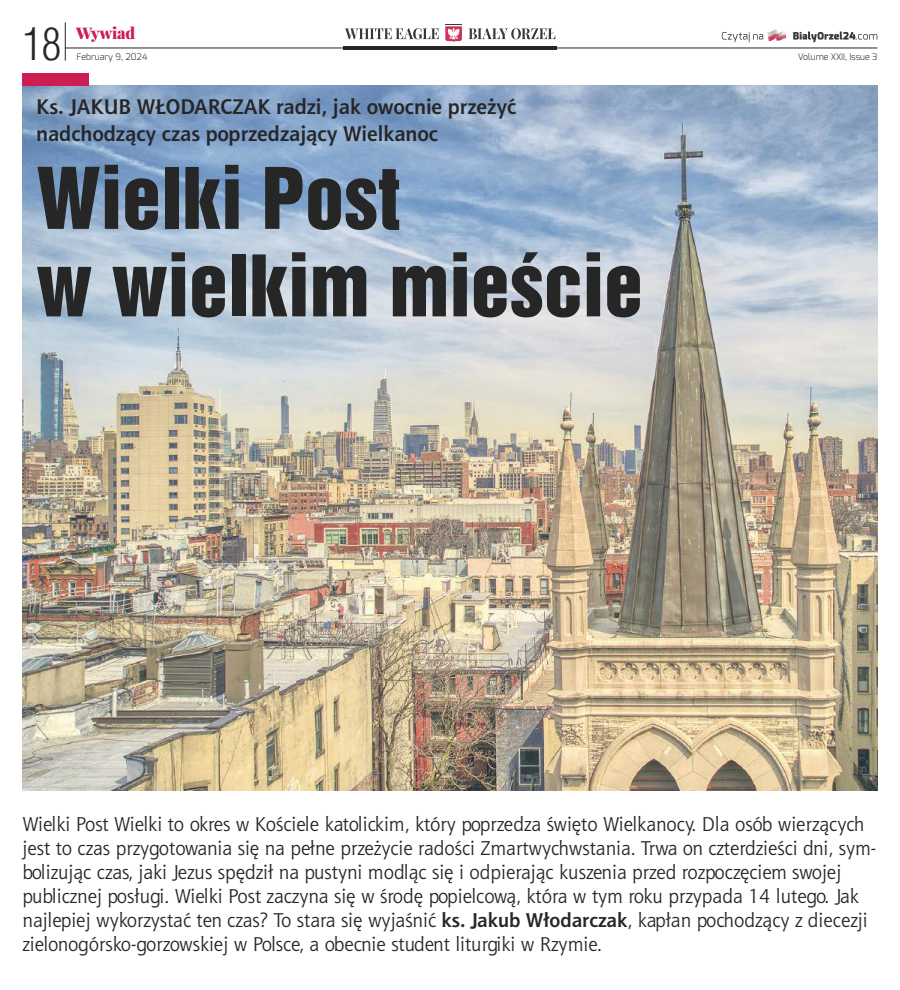
<style>
.page{position:relative;width:900px;height:990px;background:#fff}
.page>*{position:absolute;margin:0;border:0;box-sizing:border-box;transform-origin:0 0}
.t1{font:77.5px/87.5px "Switzerland Inserat";color:#272627}
.t2{font:300 43.62px "Switzerland Cond";color:#272627}
.t3{font:700 21.25px/27.5px "Aerton EFN";color:#272627}
.t4{font:20px/24px "Aerton EFN";color:#272627}
.t5{font:900 15.62px "Playfair Display";letter-spacing:-.015em;color:#cc1e52}
.t6{font:300 9px "Exo";color:#272627}
.s1{font-weight:700}
</style>
<div class="page">
<img style="left:22px;top:86px;width:855px;height:704px">
<div style="left:22px;top:73px;width:67px;height:12px;background:#cc1e52"></div>
<hr style="left:343px;top:47px;width:214px;height:3px;background:#272627">
<hr style="left:65px;top:48px;width:813px;height:1px;background:#272627">
<hr style="left:65px;top:22px;width:1px;height:39px;background:#272627">
<svg style="left:722px;top:30px;width:64px;height:12px"></svg>
<svg style="left:793px;top:32px;width:84px;height:10px"></svg>
<svg style="left:345px;top:28px;width:94px;height:11px"></svg>
<svg style="left:469px;top:28px;width:86px;height:11px"></svg>
<svg style="left:445px;top:24px;width:17px;height:18px"></svg>
<p class="t5" style="left:76px;top:25px;width:61px">Wywiad</p>
<h2 class="t2" style="left:22px;top:19px;width:40px">18</h2>
<p class="t6" style="left:77px;top:51px;width:72px">February 9, 2024</p>
<p class="t6" style="left:798px;top:51px;width:81px">Volume XXII, Issue 3</p>
<p class="t3" style="left:36px;top:95px;width:482px">Ks. JAKUB WłODARCZAK radzi, jak owocnie przeżyć nadchodzący czas poprzedzający Wielkanoc</p>
<h1 class="t1" style="left:36px;top:154px;width:608px">Wielki Post<br>w wielkim mieście</h1>
<p class="t4" style="left:22px;top:813px;width:855px">Wielki Post Wielki to okres w Kościele katolickim, który poprzedza święto Wielkanocy. Dla osób wierzących jest to czas przygotowania się na pełne przeżycie radości Zmartwychwstania. Trwa on czterdzieści dni, sym&shy;bolizując czas, jaki Jezus spędził na pustyni modląc się i odpierając kuszenia przed rozpoczęciem swojej publicznej posługi. Wielki Post zaczyna się w środę popielcową, która w tym roku przypada 14 lutego. Jak najlepiej wykorzystać ten czas? To stara się wyjaśnić <span class="s1">ks. Jakub Włodarczak</span>, kapłan pochodzący z diecezji zielonogórsko-gorzowskiej w Polsce, a obecnie student liturgiki w Rzymie.</p>
</div>
